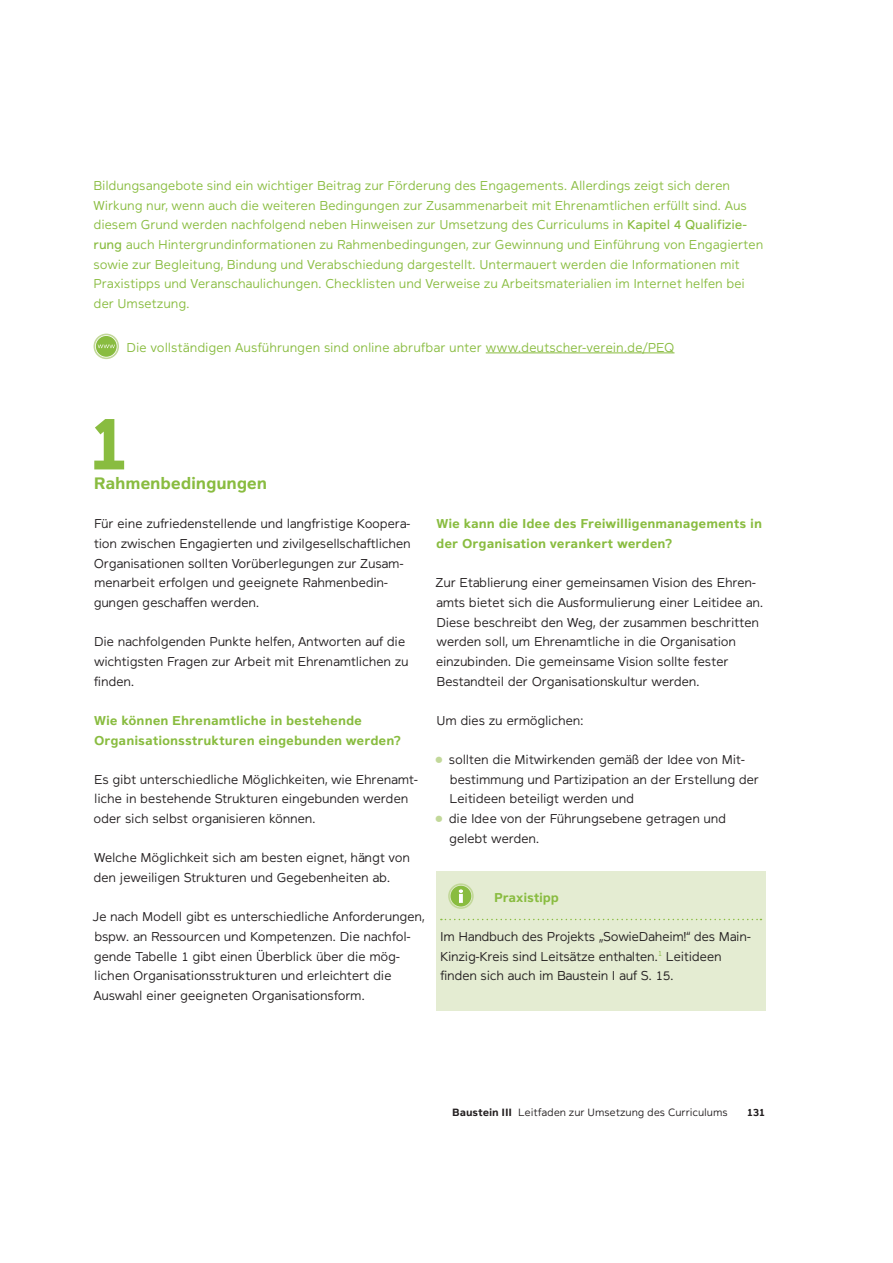
<style>
.page{position:relative;width:893px;height:1263px;background:#fff}
.page>*{position:absolute;margin:0;border:0;box-sizing:border-box;transform-origin:0 0}
.t1{font:700 75px "Magnum Sans Pro";color:#89bc40}
.t2{font:700 16.5px "Magnum Sans Pro";letter-spacing:-.01em;color:#89bc40}
.t3{font:300 12.75px/19.6px "Magnum Sans Pro";letter-spacing:-.02em;color:#231f20}
.t4{font:300 12.75px/19.6px "Magnum Sans Pro";letter-spacing:-.01em;color:#89bc40}
.t5{font:700 12.75px/19.6px "Magnum Sans Pro";color:#89bc40}
.t6{font:700 12.75px "Magnum Sans Pro";letter-spacing:-.02em;color:#89bc40}
.t7{font:300 10.5px "Magnum Sans Pro";letter-spacing:-.01em;color:#231f20}
.t8{font:700 10.5px "Magnum Sans Pro";color:#231f20}
.s1{font-weight:500}
.s2{color:#c2d899}
.s3{font-weight:700}
</style>
<div class="page">
<hr style="left:486px;top:353px;width:188px;height:1px;background:#89bc40">
<svg style="left:94px;top:334px;width:25px;height:25px"></svg>
<div style="left:436px;top:871px;width:329px;height:139px;background:#e4ecd2"></div>
<svg style="left:441px;top:919px;width:320px;height:1px"></svg>
<svg style="left:448px;top:883px;width:26px;height:26px"></svg>
<p class="t4" style="left:94px;top:177px;width:671px">Bildungsangebote sind ein wichtiger Beitrag zur Förderung des Engagements. Allerdings zeigt sich deren Wirkung nur, wenn auch die weiteren Bedingungen zur Zusammenarbeit mit Ehrenamtlichen erfüllt sind. Aus diesem Grund werden nachfolgend neben Hinweisen zur Umsetzung des Curriculums in <span class="s1">Kapitel 4 Qualifizie&shy;rung</span> auch Hintergrundinformationen zu Rahmenbedingungen, zur Gewinnung und Einführung von Engagierten sowie zur Begleitung, Bindung und Verabschiedung dargestellt. Untermauert werden die Informationen mit Praxistipps und Veranschaulichungen. Checklisten und Verweise zu Arbeitsmaterialien im Internet helfen bei der Umsetzung.</p>
<p class="t4" style="left:127px;top:339px;width:549px">Die vollständigen Ausführungen sind online abrufbar unter www.deutscher-verein.de/PEQ</p>
<h1 class="t1" style="left:85px;top:415px;width:48px">1</h1>
<p class="t2" style="left:94px;top:477px;width:175px">Rahmenbedingungen</p>
<p class="t3" style="left:94px;top:515px;width:319px">Für eine zufriedenstellende und langfristige Koopera&shy;tion zwischen Engagierten und zivilgesellschaftlichen Organisationen sollten Vorüberlegungen zur Zusam&shy;menarbeit erfolgen und geeignete Rahmenbedin&shy;gungen geschaffen werden.</p>
<p class="t3" style="left:94px;top:633px;width:316px">Die nachfolgenden Punkte helfen, Antworten auf die wichtigsten Fragen zur Arbeit mit Ehrenamtlichen zu finden.</p>
<p class="t5" style="left:94px;top:712px;width:308px">Wie können Ehrenamtliche in bestehende<br>Organisationsstrukturen eingebunden werden?</p>
<p class="t3" style="left:94px;top:771px;width:326px">Es gibt unterschiedliche Möglichkeiten, wie Ehrenamt&shy;liche in bestehende Strukturen eingebunden werden oder sich selbst organisieren können.</p>
<p class="t3" style="left:94px;top:849px;width:318px">Welche Möglichkeit sich am besten eignet, hängt von den jeweiligen Strukturen und Gegebenheiten ab.</p>
<p class="t3" style="left:92px;top:908px;width:334px">Je nach Modell gibt es unterschiedliche Anforderungen, bspw. an Ressourcen und Kompetenzen. Die nachfol&shy;gende Tabelle 1 gibt einen Überblick über die mög&shy;lichen Organisationsstrukturen und erleichtert die Auswahl einer geeigneten Organisationsform.</p>
<p class="t5" style="left:436px;top:515px;width:327px">Wie kann die Idee des Freiwilligenmanagements in der Organisation verankert werden?</p>
<p class="t3" style="left:435px;top:574px;width:329px">Zur Etablierung einer gemeinsamen Vision des Ehren&shy;amts bietet sich die Ausformulierung einer Leitidee an.<br>Diese beschreibt den Weg, der zusammen beschritten werden soll, um Ehrenamtliche in die Organisation einzubinden. Die gemeinsame Vision sollte fester Bestandteil der Organisationskultur werden.</p>
<p class="t3" style="left:436px;top:712px;width:148px">Um dies zu ermöglichen:</p>
<p class="t3" style="left:449px;top:751px;width:311px;text-indent:-14px"><span class="s2">●</span> sollten die Mitwirkenden gemäß der Idee von Mit&shy;bestimmung und Partizipation an der Erstellung der<br>Leitideen beteiligt werden und</p>
<p class="t3" style="left:449px;top:810px;width:279px;text-indent:-14px"><span class="s2">●</span> die Idee von der Führungsebene getragen und gelebt werden.</p>
<p class="t6" style="left:494px;top:892px;width:66px">Praxistipp</p>
<p class="t3" style="left:440px;top:928px;width:312px">Im Handbuch des Projekts „SowieDaheim!“ des Main-<br>Kinzig-Kreis sind Leitsätze enthalten.<sup>1</sup> Leitideen finden sich auch im Baustein I auf S. 15.</p>
<p class="t7" style="left:452px;top:1108px;width:277px"><span class="s3">Baustein III</span> Leitfaden zur Umsetzung des Curriculums</p>
<p class="t8" style="left:747px;top:1108px;width:20px">131</p>
</div>
